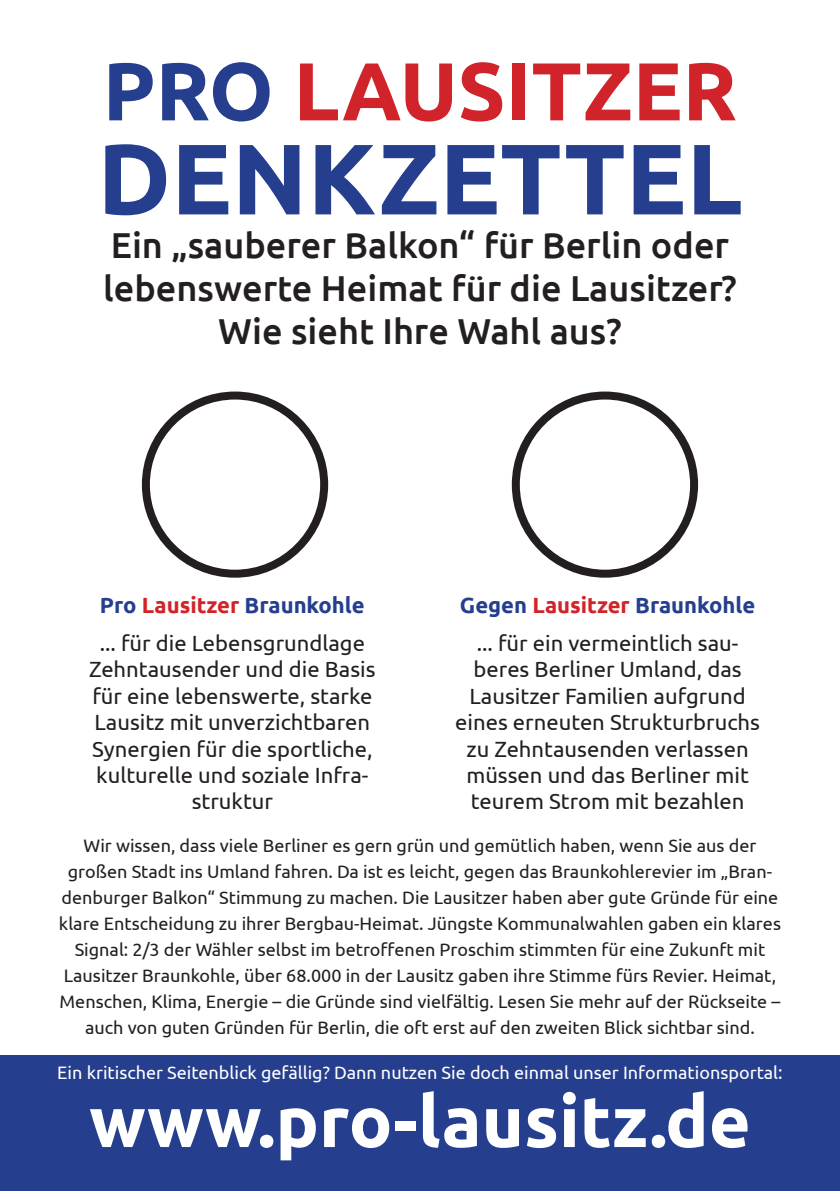
<style>
.page{position:relative;width:840px;height:1191px;background:#fff}
.page>*{position:absolute;margin:0;border:0;box-sizing:border-box;transform-origin:0 0}
.t1{font:700 100px "Ubuntu";color:#253f8e}
.t2{font:700 82px "Ubuntu";color:#d1232a}
.t3{font:700 72px "Ubuntu";color:#fff}
.t4{font:500 36px/43.2px "Ubuntu";color:#231f20;text-align:center}
.t5{font:22px/26.4px "Ubuntu";color:#231f20;text-align:center}
.t6{font:700 22px "Ubuntu";color:#253f8e}
.t7{font:18px/26px "Ubuntu";color:#231f20;text-align:center}
.t8{font:18px "Ubuntu";color:#fff}
.s1{color:#253f8e}
.s2{color:#d1232a}
</style>
<div class="page">
<div style="left:0;top:1055px;width:839px;height:136px;background:#253f8e"></div>
<div style="left:142px;top:391px;width:186px;height:186px;border:8px solid #231f20;border-radius:50%"></div>
<div style="left:511px;top:391px;width:186px;height:186px;border:8px solid #231f20;border-radius:50%"></div>
<p class="t2" style="left:103px;top:41px;width:635px"><span class="s1">PRO</span> LAUSITZER</p>
<p class="t1" style="left:97px;top:118px;width:646px">DENKZETTEL</p>
<p class="t4" style="left:103px;top:222px;width:635px">Ein „sauberer Balkon“ für Berlin oder lebenswerte Heimat für die Lausitzer?<br>Wie sieht Ihre Wahl aus?</p>
<p class="t6" style="left:100px;top:591px;width:266px">Pro <span class="s2">Lausitzer</span> Braunkohle</p>
<p class="t5" style="left:89px;top:629px;width:288px">... für die Lebensgrundlage<br>Zehntausender und die Basis für eine lebenswerte, starke<br>Lausitz mit unverzichtbaren<br>Synergien für die sportliche, kulturelle und soziale Infra&shy;struktur</p>
<p class="t6" style="left:459px;top:591px;width:297px">Gegen <span class="s2">Lausitzer</span> Braunkohle</p>
<p class="t5" style="left:455px;top:629px;width:306px">... für ein vermeintlich sau&shy;beres Berliner Umland, das<br>Lausitzer Familien aufgrund eines erneuten Strukturbruchs zu Zehntausenden verlassen müssen und das Berliner mit teurem Strom mit bezahlen</p>
<p class="t7" style="left:59px;top:832px;width:723px">Wir wissen, dass viele Berliner es gern grün und gemütlich haben, wenn Sie aus der großen Stadt ins Umland fahren. Da ist es leicht, gegen das Braunkohlerevier im „Bran&shy;denburger Balkon“ Stimmung zu machen. Die Lausitzer haben aber gute Gründe für eine klare Entscheidung zu ihrer Bergbau-Heimat. Jüngste Kommunalwahlen gaben ein klares Signal: 2/3 der Wähler selbst im betroffenen Proschim stimmten für eine Zukunft mit Lausitzer Braunkohle, über 68.000 in der Lausitz gaben ihre Stimme fürs Revier. Heimat, Menschen, Klima, Energie – die Gründe sind vielfältig. Lesen Sie mehr auf der Rückseite – auch von guten Gründen für Berlin, die oft erst auf den zweiten Blick sichtbar sind.</p>
<p class="t8" style="left:57px;top:1061px;width:726px">Ein kritischer Seitenblick gefällig? Dann nutzen Sie doch einmal unser Informationsportal:</p>
<p class="t3" style="left:89px;top:1077px;width:662px">www.pro-lausitz.de</p>
</div>
